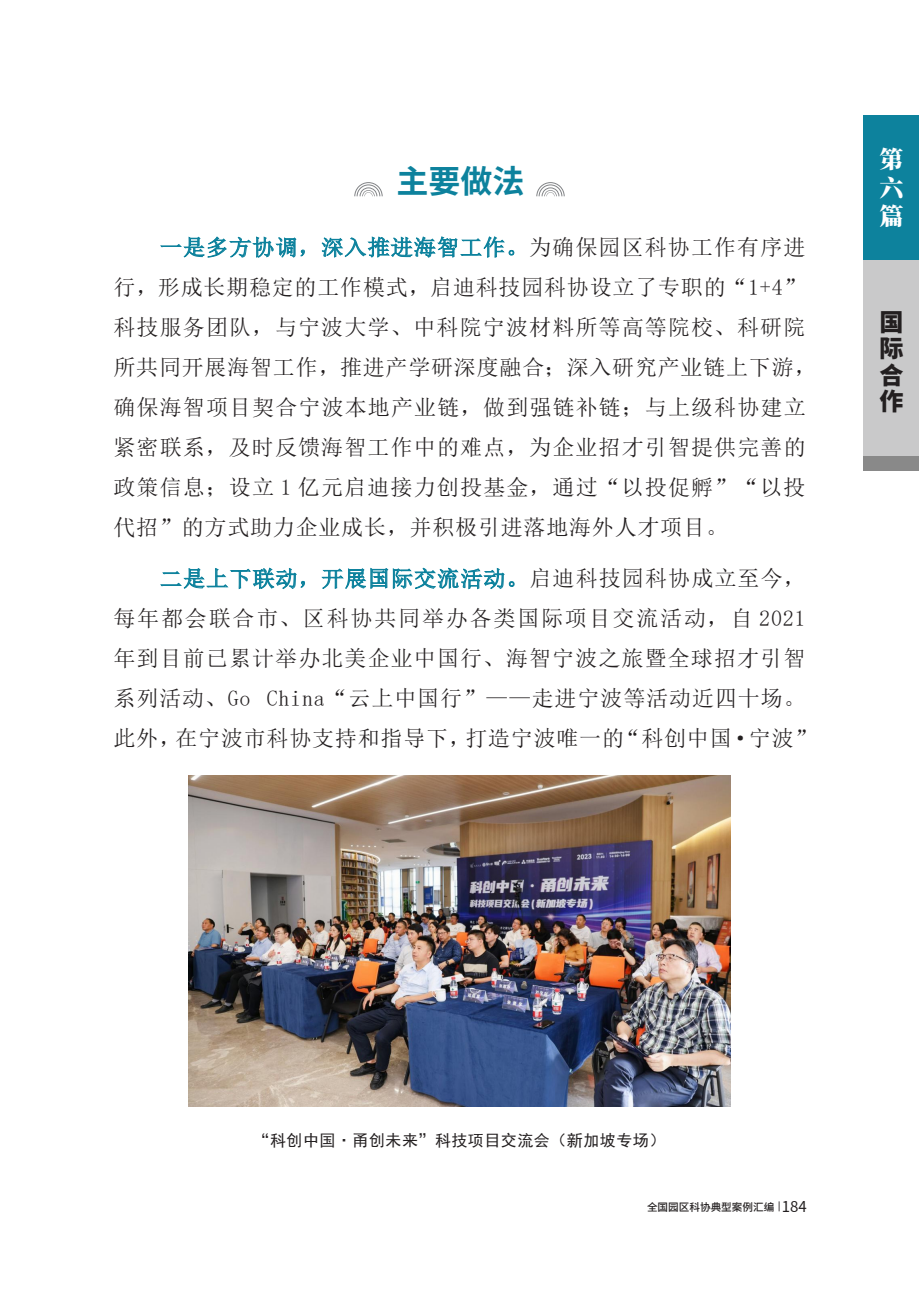
<style>
.page{position:relative;width:919px;height:1304px;background:#fff}
.page>*{position:absolute;margin:0;border:0;box-sizing:border-box;transform-origin:0 0}
.t1{font:700 32px "Source Han Sans CN";color:#0d829d}
.t2{font:800 24px/26.4px "Source Han Sans CN";color:#231f20;text-align:justify}
.t3{font:800 24px/28.8px "Source Han Serif CN";color:#fff}
.t4{font:22px/40px "Sim Sun";letter-spacing:.05em;color:#231f20}
.t5{font:16px "Sim Hei";letter-spacing:.03em;color:#231f20}
.t6{font:500 10.6px "Source Han Sans CN";color:#231f20}
.s1{color:#0d829d}
.s2{font-family:"Sim Hei";font-weight:400;font-size:10px}
.s3{font-weight:400;font-size:15px}
</style>
<div class="page">
<div style="left:863px;top:115px;width:55px;height:356px;background:#898989"></div>
<div style="left:863px;top:115px;width:55px;height:341px;background:#c9c9ca"></div>
<div style="left:863px;top:115px;width:55px;height:144px;background:#0d829d"></div>
<svg style="left:354px;top:182px;width:28px;height:14px"></svg>
<svg style="left:536px;top:182px;width:28px;height:14px"></svg>
<img style="left:188px;top:776px;width:542px;height:330px">
<p class="t1" style="left:396px;top:163px;width:130px">主要做法</p>
<p class="t4" style="left:113px;top:227px;width:704px;text-indent:46px"><span class="s1">一是多方协调，深入推进海智工作。</span>为确保园区科协工作有序进行，形成长期稳定的工作模式，启迪科技园科协设立了专职的“1+4”科技服务团队，与宁波大学、中科院宁波材料所等高等院校、科研院所共同开展海智工作，推进产学研深度融合；深入研究产业链上下游，确保海智项目契合宁波本地产业链，做到强链补链；与上级科协建立紧密联系，及时反馈海智工作中的难点，为企业招才引智提供完善的政策信息；设立 1 亿元启迪接力创投基金，通过“以投促孵”“以投代招”的方式助力企业成长，并积极引进落地海外人才项目。</p>
<p class="t4" style="left:113px;top:559px;width:704px;text-indent:46px"><span class="s1">二是上下联动，开展国际交流活动。</span>启迪科技园科协成立至今，每年都会联合市、区科协共同举办各类国际项目交流活动，自 2021年到目前已累计举办北美企业中国行、海智宁波之旅暨全球招才引智系列活动、Go China“云上中国行”——走进宁波等活动近四十场。此外，在宁波市科协支持和指导下，打造宁波唯一的“科创中国·宁波”</p>
<p class="t3" style="left:879px;top:145px;width:28px">第六篇</p>
<p class="t2" style="left:879px;top:310px;width:25px">国际合作</p>
<p class="t5" style="left:253px;top:1132px;width:413px">“科创中国·甬创未来”科技项目交流会（新加坡专场）</p>
<p class="t6" style="left:647px;top:1201px;width:161px">全国园区科协典型案例汇编 <span class="s2">|</span><span class="s3">184</span></p>
</div>
